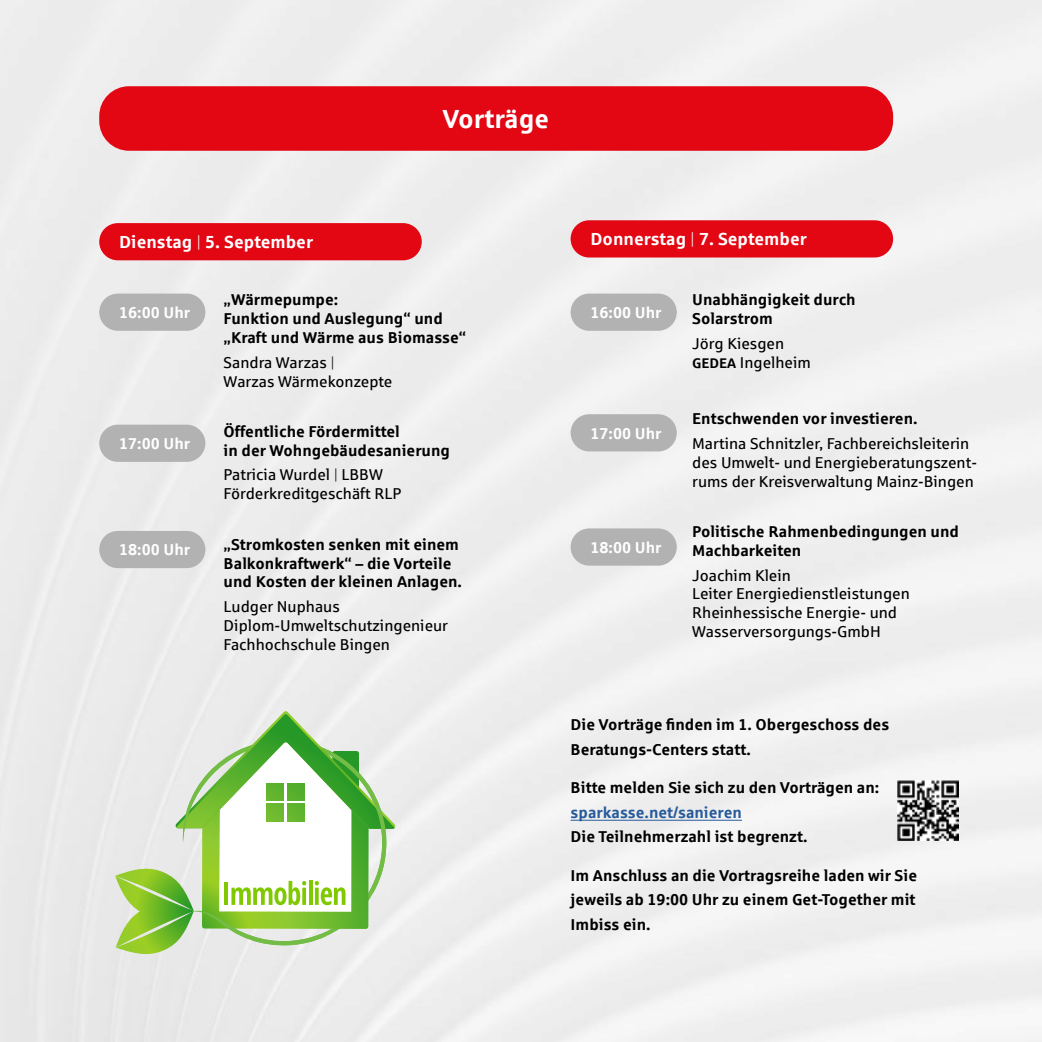
<style>
.page{position:relative;width:1042px;height:1042px;background:#ededed}
.page>*{position:absolute;margin:0;border:0;box-sizing:border-box;transform-origin:0 0}
.t1{font:700 26.25px "Sparkasse Rg";color:#fff}
.t2{font:700 17.5px "Sparkasse Rg";color:#fff}
.t3{font:700 15.75px/18.9px "Sparkasse Rg";color:#000}
.t4{font:15.75px/18.9px "Sparkasse Rg";color:#000}
.t5{font:700 15.75px "Sparkasse Rg";color:#fff}
.t6{font:700 15.75px "Sparkasse Rg";color:#275b9b}
.s1{font-family:"Sparkasse Lt";font-weight:400}
.s2{font-family:"Sparkasse Lt"}
.s3{font-weight:700;font-size:14px}
</style>
<div class="page">
<div style="left:99px;top:86px;width:794px;height:65px;background:#e30613;border-radius:30px"></div>
<div style="left:570px;top:294px;width:107px;height:37px;background:#b3b2b2;border-radius:19px"></div>
<div style="left:570px;top:414px;width:107px;height:37px;background:#b3b2b2;border-radius:19px"></div>
<div style="left:570px;top:528px;width:107px;height:38px;background:#b3b2b2;border-radius:19px"></div>
<div style="left:99px;top:294px;width:106px;height:37px;background:#b3b2b2;border-radius:19px"></div>
<div style="left:99px;top:425px;width:106px;height:37px;background:#b3b2b2;border-radius:19px"></div>
<div style="left:99px;top:531px;width:106px;height:37px;background:#b3b2b2;border-radius:19px"></div>
<div style="left:99px;top:223px;width:323px;height:37px;background:#e30613;border-radius:19px"></div>
<div style="left:570px;top:220px;width:323px;height:37px;background:#e30613;border-radius:19px"></div>
<hr style="left:570px;top:820px;width:172px;height:1px;background:#275b9b">
<svg style="left:115px;top:711px;width:280px;height:245px"></svg>
<img style="left:898px;top:780px;width:60px;height:61px">
<h1 class="t1" style="left:442px;top:102px;width:108px">Vorträge</h1>
<p class="t2" style="left:119px;top:231px;width:195px">Dienstag <span class="s1">|</span> 5. September</p>
<p class="t2" style="left:590px;top:228px;width:218px">Donnerstag <span class="s1">|</span> 7. September</p>
<p class="t5" style="left:119px;top:302px;width:73px">16:00 Uhr</p>
<p class="t5" style="left:119px;top:433px;width:73px">17:00 Uhr</p>
<p class="t5" style="left:119px;top:540px;width:73px">18:00 Uhr</p>
<p class="t3" style="left:224px;top:290px;width:244px">„Wärmepumpe:<br>Funktion und Auslegung“ und „Kraft und Wärme aus Biomasse“</p>
<p class="t4" style="left:224px;top:352px;width:170px">Sandra Warzas <span class="s2">|<br></span>Warzas Wärmekonzepte</p>
<p class="t3" style="left:224px;top:421px;width:228px">Öffentliche Fördermittel<br>in der Wohngebäudesanierung</p>
<p class="t4" style="left:224px;top:465px;width:179px">Patricia Wurdel <span class="s2">|</span> LBBW<br>Förderkreditgeschäft RLP</p>
<p class="t3" style="left:224px;top:534px;width:240px">„Stromkosten senken mit einem<br>Balkonkraftwerk“ – die Vorteile und Kosten der kleinen Anlagen.</p>
<p class="t4" style="left:224px;top:597px;width:226px">Ludger Nuphaus<br>Diplom-Umweltschutzingenieur<br>Fachhochschule Bingen</p>
<p class="t5" style="left:590px;top:302px;width:73px">16:00 Uhr</p>
<p class="t5" style="left:590px;top:423px;width:73px">17:00 Uhr</p>
<p class="t5" style="left:590px;top:537px;width:73px">18:00 Uhr</p>
<p class="t3" style="left:692px;top:290px;width:165px">Unabhängigkeit durch<br>Solarstrom</p>
<p class="t4" style="left:692px;top:333px;width:120px">Jörg Kiesgen<br><span class="s3">GEDEA</span> Ingelheim</p>
<p class="t3" style="left:692px;top:409px;width:227px">Entschwenden vor investieren.</p>
<p class="t4" style="left:692px;top:433px;width:286px">Martina Schnitzler, Fachbereichsleiterin des Umwelt- und Energieberatungszent&shy;rums der Kreisverwaltung Mainz-Bingen</p>
<p class="t3" style="left:692px;top:521px;width:268px">Politische Rahmenbedingungen und<br>Machbarkeiten</p>
<p class="t4" style="left:692px;top:565px;width:219px">Joachim Klein<br>Leiter Energiedienstleistungen<br>Rheinhessische Energie- und<br>Wasserversorgungs-GmbH</p>
<p class="t3" style="left:570px;top:712px;width:320px;line-height:24.5px">Die Vorträge finden im 1. Obergeschoss des<br>Beratungs-Centers statt.</p>
<p class="t3" style="left:570px;top:777px;width:310px">Bitte melden Sie sich zu den Vorträgen an:</p>
<p class="t6" style="left:570px;top:802px;width:173px">sparkasse.net/sanieren</p>
<p class="t3" style="left:570px;top:826px;width:238px">Die Teilnehmerzahl ist begrenzt.</p>
<p class="t3" style="left:570px;top:862px;width:348px;line-height:24.5px;text-align:justify">Im Anschluss an die Vortragsreihe laden wir Sie jeweils ab 19:00 Uhr zu einem Get-Together mit Imbiss ein.</p>
</div>
